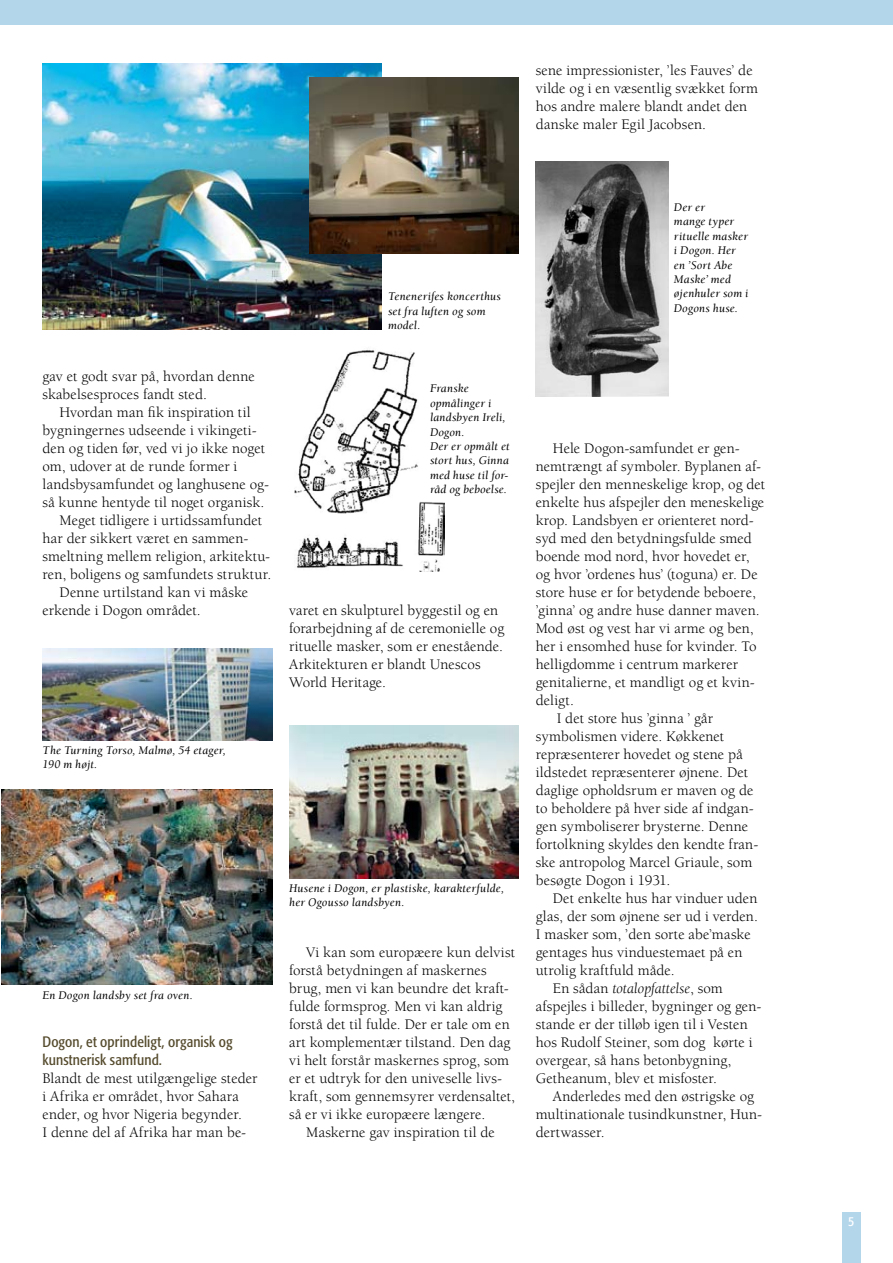
<style>
.page{position:relative;width:893px;height:1263px;background:#fff}
.page>*{position:absolute;margin:0;border:0;box-sizing:border-box;transform-origin:0 0}
.t1{font:15px/18px "Berkeley";letter-spacing:.005em;color:#000}
.t2{font:condensed 15px/18px "Formata";letter-spacing:.005em;color:#554b2d}
.t3{font:italic 15px "Berkeley";color:#000}
.t4{font:italic 12px/14.4px "Berkeley";letter-spacing:.015em;color:#000}
.s1{font-style:normal}
</style>
<div class="page">
<div style="left:842px;top:1212px;width:19px;height:51px;background:#b4d6eb"></div>
<div style="left:457px;top:0;width:436px;height:25px;background:#b4d6eb"></div>
<div style="left:0;top:0;width:457px;height:25px;background:#b4d6eb"></div>
<img style="left:43px;top:64px;width:339px;height:266px">
<img style="left:309px;top:78px;width:210px;height:176px">
<img style="left:43px;top:648px;width:229px;height:92px">
<img style="left:1px;top:789px;width:271px;height:195px">
<img style="left:294px;top:350px;width:151px;height:222px">
<img style="left:289px;top:726px;width:230px;height:152px">
<img style="left:536px;top:162px;width:132px;height:235px">
<p class="t1" style="left:536px;top:62px;width:224px">sene impressionister, ’les Fauves’ de vilde og i en væsentlig svækket form hos andre malere blandt andet den danske maler Egil Jacobsen.</p>
<p class="t1" style="left:43px;top:368px;width:214px">gav et godt svar på, hvordan denne skabelsesproces fandt sted.</p>
<p class="t1" style="left:60px;top:404px;width:193px">Hvordan man fik inspiration til</p>
<p class="t1" style="left:43px;top:422px;width:216px">bygningernes udseende i vikingeti-</p>
<p class="t1" style="left:43px;top:440px;width:224px">den og tiden før, ved vi jo ikke noget</p>
<p class="t1" style="left:43px;top:458px;width:196px">om, udover at de runde former i</p>
<p class="t1" style="left:43px;top:476px;width:228px">landsbysamfundet og langhusene og-</p>
<p class="t1" style="left:43px;top:494px;width:223px">så kunne hentyde til noget organisk.</p>
<p class="t1" style="left:60px;top:512px;width:204px">Meget tidligere i urtidssamfundet</p>
<p class="t1" style="left:43px;top:530px;width:207px">har der sikkert været en sammen-</p>
<p class="t1" style="left:43px;top:548px;width:229px">smeltning mellem religion, arkitektu-</p>
<p class="t1" style="left:43px;top:566px;width:230px">ren, boligens og samfundets struktur.</p>
<p class="t1" style="left:60px;top:584px;width:190px">Denne urtilstand kan vi måske</p>
<p class="t1" style="left:43px;top:602px;width:160px">erkende i Dogon området.</p>
<p class="t4" style="left:388px;top:290px;width:114px">Tenenerifes koncerthus set fra luften og som model.</p>
<p class="t4" style="left:430px;top:382px;width:81px">Franske opmålinger i landsbyen Ireli,<br>Dogon.<br>Der er opmålt et stort hus, Ginna med huse til for&shy;råd og beboelse.</p>
<p class="t1" style="left:289px;top:602px;width:217px">varet en skulpturel byggestil og en forarbejdning af de ceremonielle og rituelle masker, som er enestående.<br>Arkitekturen er blandt Unescos<br>World Heritage.</p>
<p class="t4" style="left:43px;top:743px;width:185px">The Turning Torso, Malmø, 54 etager,<br>190 m højt.</p>
<p class="t4" style="left:43px;top:988px;width:152px">En Dogon landsby set fra oven.</p>
<p class="t2" style="left:43px;top:1033px;width:192px">Dogon, et oprindeligt, organisk og kunstnerisk samfund.</p>
<p class="t1" style="left:43px;top:1070px;width:216px">Blandt de mest utilgængelige steder i Afrika er området, hvor Sahara ender, og hvor Nigeria begynder.<br>I denne del af Afrika har man be-</p>
<p class="t4" style="left:289px;top:881px;width:216px">Husene i Dogon, er plastiske, karakterfulde, her Ogousso landsbyen.</p>
<p class="t1" style="left:289px;top:944px;width:228px;text-indent:17px">Vi kan som europæere kun delvist forstå betydningen af maskernes brug, men vi kan beundre det kraft&shy;fulde formsprog. Men vi kan aldrig forstå det til fulde. Der er tale om en art komplementær tilstand. Den dag vi helt forstår maskernes sprog, som er et udtryk for den univeselle livs&shy;kraft, som gennemsyrer verdensaltet, så er vi ikke europæere længere.</p>
<p class="t1" style="left:306px;top:1124px;width:190px">Maskerne gav inspiration til de</p>
<p class="t4" style="left:674px;top:200px;width:76px">Der er<br>mange typer rituelle masker i Dogon. Her en ’Sort Abe<br>Maske’ med øjenhuler som i<br>Dogons huse.</p>
<p class="t1" style="left:553px;top:440px;width:188px">Hele Dogon-samfundet er gen-</p>
<p class="t1" style="left:536px;top:458px;width:227px">nemtrængt af symboler. Byplanen af-</p>
<p class="t1" style="left:536px;top:476px;width:231px">spejler den menneskelige krop, og det</p>
<p class="t1" style="left:536px;top:494px;width:230px">enkelte hus afspejler den meneskelige</p>
<p class="t1" style="left:536px;top:512px;width:220px">krop. Landsbyen er orienteret nord-</p>
<p class="t1" style="left:536px;top:530px;width:218px">syd med den betydningsfulde smed</p>
<p class="t1" style="left:536px;top:548px;width:215px">boende mod nord, hvor hovedet er,</p>
<p class="t1" style="left:536px;top:566px;width:224px">og hvor ’ordenes hus’ (toguna) er. De</p>
<p class="t1" style="left:536px;top:584px;width:222px">store huse er for betydende beboere,</p>
<p class="t1" style="left:536px;top:602px;width:225px">’ginna’ og andre huse danner maven.</p>
<p class="t1" style="left:536px;top:620px;width:220px">Mod øst og vest har vi arme og ben,</p>
<p class="t1" style="left:536px;top:638px;width:222px">her i ensomhed huse for kvinder. To</p>
<p class="t1" style="left:536px;top:656px;width:204px">helligdomme i centrum markerer</p>
<p class="t1" style="left:536px;top:674px;width:221px">genitalierne, et mandligt og et kvin-</p>
<p class="t1" style="left:536px;top:692px;width:40px">deligt.</p>
<p class="t1" style="left:557px;top:710px;width:158px">I det store hus ’ginna ’ går</p>
<p class="t1" style="left:536px;top:728px;width:190px">symbolismen videre. Køkkenet</p>
<p class="t1" style="left:536px;top:746px;width:208px">repræsenterer hovedet og stene på</p>
<p class="t1" style="left:536px;top:764px;width:214px">ildstedet repræsenterer øjnene. Det</p>
<p class="t1" style="left:536px;top:782px;width:219px">daglige opholdsrum er maven og de</p>
<p class="t1" style="left:536px;top:800px;width:219px">to beholdere på hver side af indgan-</p>
<p class="t1" style="left:536px;top:818px;width:214px">gen symboliserer brysterne. Denne</p>
<p class="t1" style="left:536px;top:836px;width:224px">fortolkning skyldes den kendte fran-</p>
<p class="t1" style="left:536px;top:854px;width:218px">ske antropolog Marcel Griaule, som</p>
<p class="t1" style="left:536px;top:872px;width:136px">besøgte Dogon i 1931.</p>
<p class="t1" style="left:553px;top:890px;width:206px">Det enkelte hus har vinduer uden</p>
<p class="t1" style="left:536px;top:908px;width:224px">glas, der som øjnene ser ud i verden.</p>
<p class="t1" style="left:536px;top:926px;width:216px">I masker som, ’den sorte abe’maske</p>
<p class="t1" style="left:536px;top:944px;width:208px">gentages hus vinduestemaet på en</p>
<p class="t1" style="left:536px;top:962px;width:140px">utrolig kraftfuld måde.</p>
<p class="t3" style="left:553px;top:981px;width:172px"><span class="s1">En sådan</span> totalopfattelse<span class="s1">, som</span></p>
<p class="t1" style="left:536px;top:998px;width:227px">afspejles i billeder, bygninger og gen-</p>
<p class="t1" style="left:536px;top:1016px;width:213px">stande er der tilløb igen til i Vesten</p>
<p class="t1" style="left:536px;top:1034px;width:218px">hos Rudolf Steiner, som dog kørte i</p>
<p class="t1" style="left:536px;top:1052px;width:197px">overgear, så hans betonbygning,</p>
<p class="t1" style="left:536px;top:1070px;width:183px">Getheanum, blev et misfoster.</p>
<p class="t1" style="left:553px;top:1088px;width:203px">Anderledes med den østrigske og</p>
<p class="t1" style="left:536px;top:1106px;width:228px">multinationale tusindkunstner, Hun-</p>
<p class="t1" style="left:536px;top:1124px;width:70px">dertwasser.</p>
</div>
